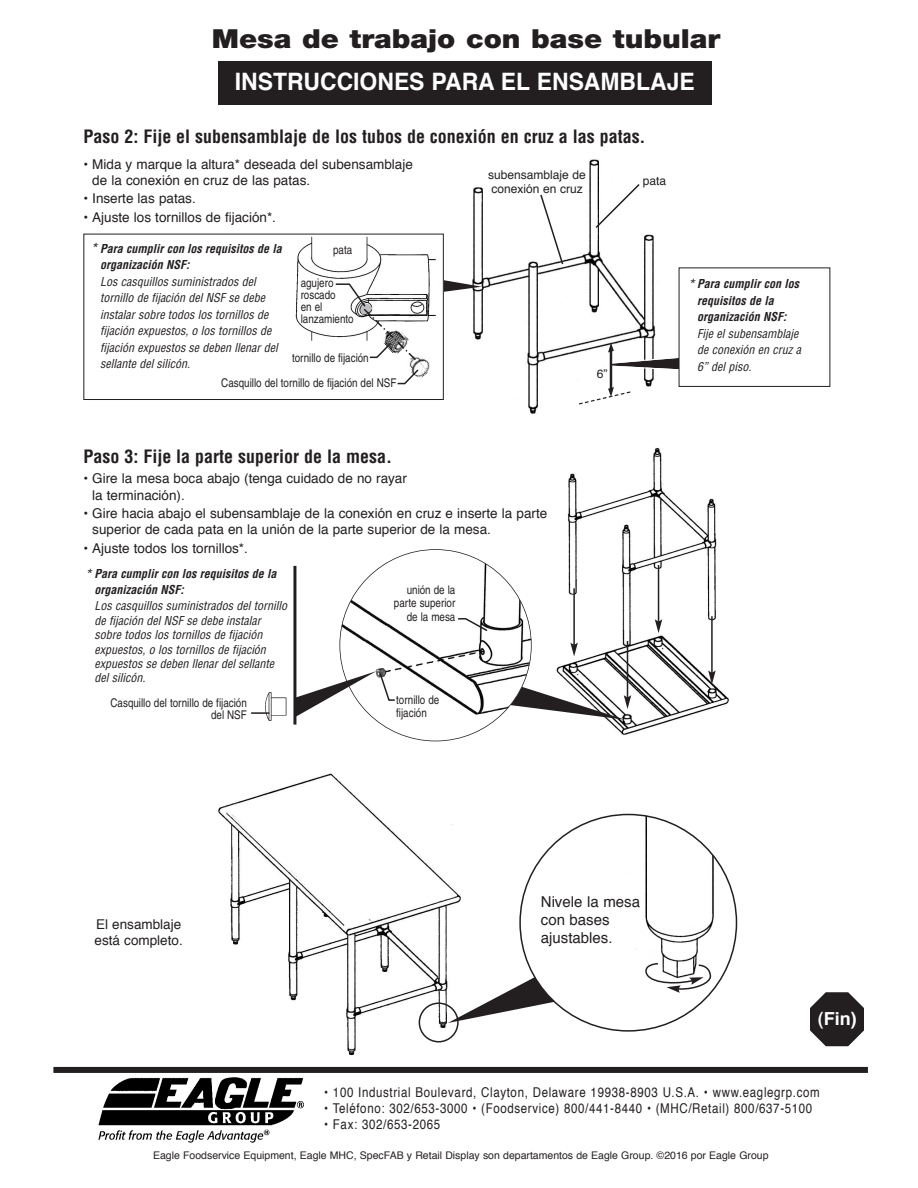
<style>
.page{position:relative;width:918px;height:1188px;background:#fff}
.page>*{position:absolute;margin:0;border:0;box-sizing:border-box;transform-origin:0 0}
.t1{font:900 26.25px "Helvetica Neue LT Std";color:#231f20;scale:1.1 1}
.t2{font:700 24px "Helvetica";color:#fff;scale:.95 1}
.t3{font:700 condensed 18px "Helvetica";color:#231f20}
.t4{font:700 18px "Helvetica";color:#fff}
.t5{font:15px/18px "Helvetica";color:#231f20}
.t6{font:13.5px/16.2px "Helvetica";color:#231f20}
.t7{font:13.5px "Helvetica";letter-spacing:.055em;color:#231f20;scale:.85 1}
.t8{font:italic condensed 12px/16.5px "Helvetica";color:#231f20}
.t9{font:condensed 12px/12px "Helvetica";color:#231f20}
.t10{font:italic 700 condensed 12px/16.5px "Helvetica";color:#231f20}
.t11{font:12px/13.5px "Helvetica";color:#231f20}
.t12{font:10.5px "Helvetica";color:#231f20}
.s1{font-weight:400;font-size:15px}
</style>
<div class="page">
<div style="left:218px;top:62px;width:494px;height:43px;background:#231f20"></div>
<div style="left:53px;top:1067px;width:815px;height:6px;background:#231f20"></div>
<img style="left:218px;top:773px;width:243px;height:283px">
<svg style="left:419px;top:965px;width:100px;height:77px"></svg>
<svg style="left:519px;top:814px;width:218px;height:218px"></svg>
<svg style="left:645px;top:962px;width:67px;height:31px"></svg>
<svg style="left:810px;top:992px;width:54px;height:54px"></svg>
<img style="left:98px;top:1078px;width:206px;height:65px">
<img style="left:472px;top:159px;width:184px;height:255px">
<svg style="left:594px;top:182px;width:47px;height:48px"></svg>
<svg style="left:539px;top:193px;width:26px;height:73px"></svg>
<div style="left:83px;top:234px;width:361px;height:166px;border:1px solid #231f20"></div>
<img style="left:295px;top:237px;width:141px;height:104px">
<svg style="left:334px;top:280px;width:148px;height:105px"></svg>
<div style="left:679px;top:268px;width:151px;height:119px;border:1px solid #231f20"></div>
<svg style="left:578px;top:343px;width:105px;height:62px"></svg>
<img style="left:556px;top:448px;width:173px;height:287px">
<hr style="left:573px;top:588px;width:2px;height:57px;background:#231f20">
<svg style="left:570px;top:643px;width:8px;height:13px"></svg>
<hr style="left:627px;top:641px;width:1px;height:57px;background:#231f20">
<hr style="left:658px;top:565px;width:1px;height:57px;background:#231f20">
<svg style="left:655px;top:619px;width:7px;height:14px"></svg>
<hr style="left:711px;top:616px;width:2px;height:57px;background:#231f20">
<svg style="left:708px;top:670px;width:8px;height:14px"></svg>
<svg style="left:496px;top:678px;width:135px;height:42px"></svg>
<div style="left:340px;top:550px;width:191px;height:191px;background:#fff;border-radius:50%"></div>
<img style="left:341px;top:550px;width:190px;height:168px">
<svg style="left:457px;top:617px;width:32px;height:16px"></svg>
<hr style="left:293px;top:566px;width:3px;height:159px;background:#231f20">
<img style="left:265px;top:692px;width:22px;height:29px">
<svg style="left:296px;top:671px;width:100px;height:46px"></svg>
<svg style="left:251px;top:712px;width:18px;height:2px"></svg>
<h1 class="t1" style="left:212px;top:29px;width:464px">Mesa de trabajo con base tubular</h1>
<h2 class="t2" style="left:235px;top:72px;width:486px">INSTRUCCIONES PARA EL ENSAMBLAJE</h2>
<h3 class="t3" style="left:83px;top:127px;width:564px">Paso 2: Fije el subensamblaje de los tubos de conexión en cruz a las patas.</h3>
<p class="t6" style="left:92px;top:157px;width:322px;text-indent:-9px">• Mida y marque la altura* deseada del subensamblaje de la conexión en cruz de las patas.</p>
<p class="t6" style="left:83px;top:192px;width:114px">• inserte las patas.</p>
<p class="t6" style="left:83px;top:210px;width:194px">• Ajuste los tornillos de fijación*.</p>
<p class="t11" style="left:488px;top:169px;width:99px">subensamblaje de conexión en cruz</p>
<p class="t11" style="left:643px;top:175px;width:25px">pata</p>
<p class="t10" style="left:100px;top:240px;width:183px;text-indent:-10px"><span class="s1">*</span> Para cumplir con los requisitos de la organización NSF:</p>
<p class="t8" style="left:100px;top:273px;width:179px">Los casquillos suministrados del tornillo de fijación del NSF se debe instalar sobre todos los tornillos de fijación expuestos, o los tornillos de fijación expuestos se deben llenar del sellante del silicón.</p>
<p class="t9" style="left:333px;top:245px;width:21px">pata</p>
<p class="t9" style="left:301px;top:278px;width:55px">agujero roscado<br>en el lanzamiento</p>
<p class="t10" style="left:697px;top:276px;width:103px;text-indent:-10px"><span class="s1">*</span> Para cumplir con los requisitos de la organización NSF:</p>
<p class="t8" style="left:697px;top:325px;width:105px">Fije el subensamblaje de conexión en cruz a<br>6” del piso.</p>
<p class="t11" style="left:597px;top:368px;width:12px">6”</p>
<p class="t9" style="left:221px;top:347px;width:177px;line-height:24.8px;text-indent:71px">tornillo de fijación<br>Casquillo del tornillo de fijación del NSF</p>
<h3 class="t3" style="left:83px;top:446px;width:310px">Paso 3: Fije la parte superior de la mesa.</h3>
<p class="t6" style="left:92px;top:472px;width:316px;text-indent:-9px">• Gire la mesa boca abajo (tenga cuidado de no rayar la terminación).</p>
<p class="t6" style="left:92px;top:506px;width:456px;text-indent:-9px">• Gire hacia abajo el subensamblaje de la conexión en cruz e inserte la parte superior de cada pata en la unión de la parte superior de la mesa.</p>
<p class="t6" style="left:83px;top:541px;width:166px">• Ajuste todos los tornillos*.</p>
<p class="t10" style="left:95px;top:566px;width:183px;line-height:15.8px;text-indent:-10px"><span class="s1">*</span> Para cumplir con los requisitos de la organización NSF:</p>
<p class="t8" style="left:95px;top:599px;width:194px;line-height:14.4px">Los casquillos suministrados del tornillo de fijación del NSF se debe instalar sobre todos los tornillos de fijación expuestos, o los tornillos de fijación expuestos se deben llenar del sellante del silicón.</p>
<p class="t9" style="left:111px;top:698px;width:138px;text-align:right">Casquillo del tornillo de fijación del NSF</p>
<p class="t9" style="left:394px;top:584px;width:63px;line-height:13.5px;text-align:right">unión de la parte superior de la mesa</p>
<p class="t9" style="left:396px;top:694px;width:45px;line-height:13.5px">tornillo de fijación</p>
<p class="t6" style="left:95px;top:917px;width:90px">el ensamblaje está completo.</p>
<p class="t5" style="left:541px;top:894px;width:101px">nivele la mesa con bases ajustables.</p>
<h3 class="t4" style="left:818px;top:1011px;width:40px">(Fin)</h3>
<p class="t7" style="left:324px;top:1086px;width:585px">• 100 industrial Boulevard, clayton, Delaware 19938-8903 u.s.A. • www.eaglegrp.com</p>
<p class="t7" style="left:324px;top:1103px;width:576px">• teléfono: 302/653-3000 • (Foodservice) 800/441-8440 • (Mhc/retail) 800/637-5100</p>
<p class="t7" style="left:324px;top:1119px;width:138px">• Fax: 302/653-2065</p>
<p class="t12" style="left:153px;top:1151px;width:617px">eagle Foodservice equipment, eagle Mhc, specFAB y retail Display son departamentos de eagle Group. ©2016 por eagle Group</p>
</div>
